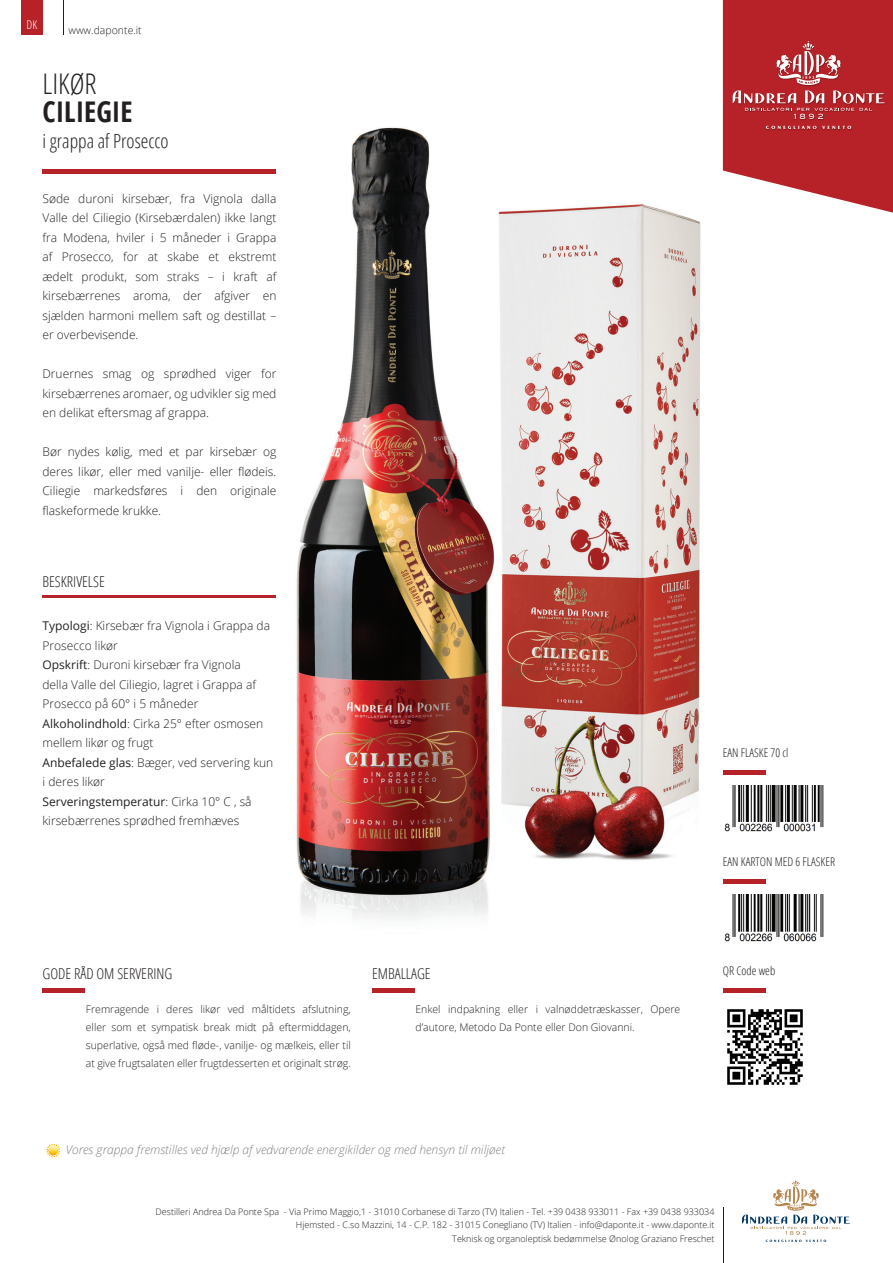
<style>
.page{position:relative;width:893px;height:1263px;background:#fff}
.page>*{position:absolute;margin:0;border:0;box-sizing:border-box;transform-origin:0 0}
.descrizione-generale{font:700 condensed 28.5px "Open Sans";color:#231f20}
.descrizione-generale-2{font:300 condensed 28.5px "Open Sans";color:#231f20}
.descrizione-generale-3{font:300 condensed 19.5px "Open Sans";color:#231f20}
.t1{font:300 condensed 15px "Open Sans";color:#231f20}
.descrizione-generale-4{font:300 12px/19.5px "Open Sans";color:#231f20;text-align:justify}
.Stile_di_paragrafo_1{font:300 12px/19.5px "Open Sans";color:#231f20}
.descrizione-generale-5{font:italic 300 12px "Open Sans";color:#808285}
.t2{font:300 condensed 12px "Open Sans";color:#231f20}
.descrizione-generale-6{font:300 condensed 12px "Open Sans";color:#fff}
.descrizione-generale-7{font:300 10.5px/18px "Open Sans";color:#231f20}
.pie_di_pagina{font:300 9px "Open Sans";color:#231f20}
.s1{font-weight:400}
</style>
<div class="page">
<img style="left:256px;top:127px;width:445px;height:793px">
<div style="left:43px;top:169px;width:233px;height:5px;background:#b62228"></div>
<hr style="left:43px;top:595px;width:233px;height:2px;background:#b62228">
<hr style="left:723px;top:770px;width:42px;height:4px;background:#b62228">
<hr style="left:43px;top:988px;width:42px;height:4px;background:#b62228">
<hr style="left:64px;top:0;width:1px;height:34px;background:#231f20">
<hr style="left:723px;top:1208px;width:1px;height:55px;background:#231f20">
<svg style="left:723px;top:0;width:170px;height:213px;background:#bf4146"></svg>
<svg style="left:742px;top:1179px;width:108px;height:63px"></svg>
<hr style="left:372px;top:988px;width:43px;height:4px;background:#b62228">
<hr style="left:723px;top:879px;width:42px;height:4px;background:#b62228">
<hr style="left:723px;top:989px;width:42px;height:4px;background:#b62228">
<img style="left:727px;top:1009px;width:76px;height:76px">
<img style="left:724px;top:895px;width:100px;height:47px">
<img style="left:724px;top:785px;width:100px;height:47px">
<svg style="left:46px;top:1143px;width:15px;height:14px"></svg>
<div style="left:21px;top:0;width:22px;height:34px;background:#b62228"></div>
<p class="descrizione-generale-6" style="left:27px;top:17px;width:12px">DK</p>
<p class="descrizione-generale-7" style="left:68px;top:21px;width:75px">www.daponte.it</p>
<p class="descrizione-generale-2" style="left:43px;top:65px;width:56px">LIKØR</p>
<p class="descrizione-generale-3" style="left:43px;top:128px;width:128px">i grappa af Prosecco</p>
<p class="descrizione-generale" style="left:43px;top:92px;width:92px">CILIEGIE</p>
<p class="descrizione-generale-4" style="left:43px;top:188px;width:235px">Søde duroni kirsebær, fra Vignola dalla Valle del Ciliegio (Kirsebærdalen) ikke langt fra Modena, hviler i 5 måneder i Grappa af Prosecco, for at skabe et ekstremt ædelt produkt, som straks – i kraft af kirsebærrenes aroma, der afgiver en sjælden harmoni mellem saft og destillat – er overbevisende.</p>
<p class="descrizione-generale-4" style="left:43px;top:364px;width:235px">Druernes smag og sprødhed viger for kirsebærrenes aromaer, og udvikler sig med en delikat eftersmag af grappa.</p>
<p class="descrizione-generale-4" style="left:43px;top:442px;width:235px">Bør nydes kølig, med et par kirsebær og deres likør, eller med vanilje- eller flødeis.<br>Ciliegie markedsføres i den originale flaskeformede krukke.</p>
<p class="t1" style="left:43px;top:571px;width:64px">BESKRIVELSE</p>
<p class="Stile_di_paragrafo_1" style="left:43px;top:616px;width:229px"><span class="s1">Typologi</span>: Kirsebær fra Vignola i Grappa da<br>Prosecco likør</p>
<p class="Stile_di_paragrafo_1" style="left:43px;top:655px;width:215px"><span class="s1">Opskrift</span>: Duroni kirsebær fra Vignola della Valle del Ciliegio, lagret i Grappa af<br>Prosecco på 60° i 5 måneder</p>
<p class="Stile_di_paragrafo_1" style="left:43px;top:713px;width:222px"><span class="s1">Alkoholindhold</span>: Cirka 25° efter osmosen mellem likør og frugt</p>
<p class="Stile_di_paragrafo_1" style="left:43px;top:752px;width:232px"><span class="s1">Anbefalede glas</span>: Bæger, ved servering kun i deres likør</p>
<p class="Stile_di_paragrafo_1" style="left:43px;top:791px;width:211px"><span class="s1">Serveringstemperatur</span>: Cirka 10° C , så kirsebærrenes sprødhed fremhæves</p>
<p class="t2" style="left:723px;top:744px;width:67px">EAN FLASKE 70 cl</p>
<p class="t2" style="left:723px;top:853px;width:114px">EAN KARTON MED 6 FLASKER</p>
<p class="t1" style="left:43px;top:963px;width:131px">GODE RÅD OM SERVERING</p>
<p class="t1" style="left:372px;top:963px;width:60px">EMBALLAGE</p>
<p class="descrizione-generale-7" style="left:86px;top:1000px;width:266px;text-align:justify">Fremragende i deres likør ved måltidets afslutning, eller som et sympatisk break midt på eftermiddagen, superlative, også med fløde-, vanilje- og mælkeis, eller til at give frugtsalaten eller frugtdesserten et originalt strøg.</p>
<p class="descrizione-generale-7" style="left:415px;top:1000px;width:266px">Enkel indpakning eller i valnøddetræskasser, Opere d’autore, Metodo Da Ponte eller Don Giovanni.</p>
<p class="t2" style="left:723px;top:963px;width:54px">QR Code web</p>
<p class="descrizione-generale-5" style="left:66px;top:1141px;width:441px">Vores grappa fremstilles ved hjælp af vedvarende energikilder og med hensyn til miljøet</p>
<p class="pie_di_pagina" style="left:156px;top:1205px;width:560px">Destilleri Andrea Da Ponte Spa - Via Primo Maggio,1 - 31010 Corbanese di Tarzo (TV) Italien - Tel. +39 0438 933011 - Fax +39 0438 933034</p>
<p class="pie_di_pagina" style="left:296px;top:1219px;width:420px">Hjemsted - C.so Mazzini, 14 - C.P. 182 - 31015 Conegliano (TV) Italien - info@daponte.it - www.daponte.it</p>
<p class="pie_di_pagina" style="left:452px;top:1232px;width:264px">Teknisk og organoleptisk bedømmelse Ønolog Graziano Freschet</p>
</div>
